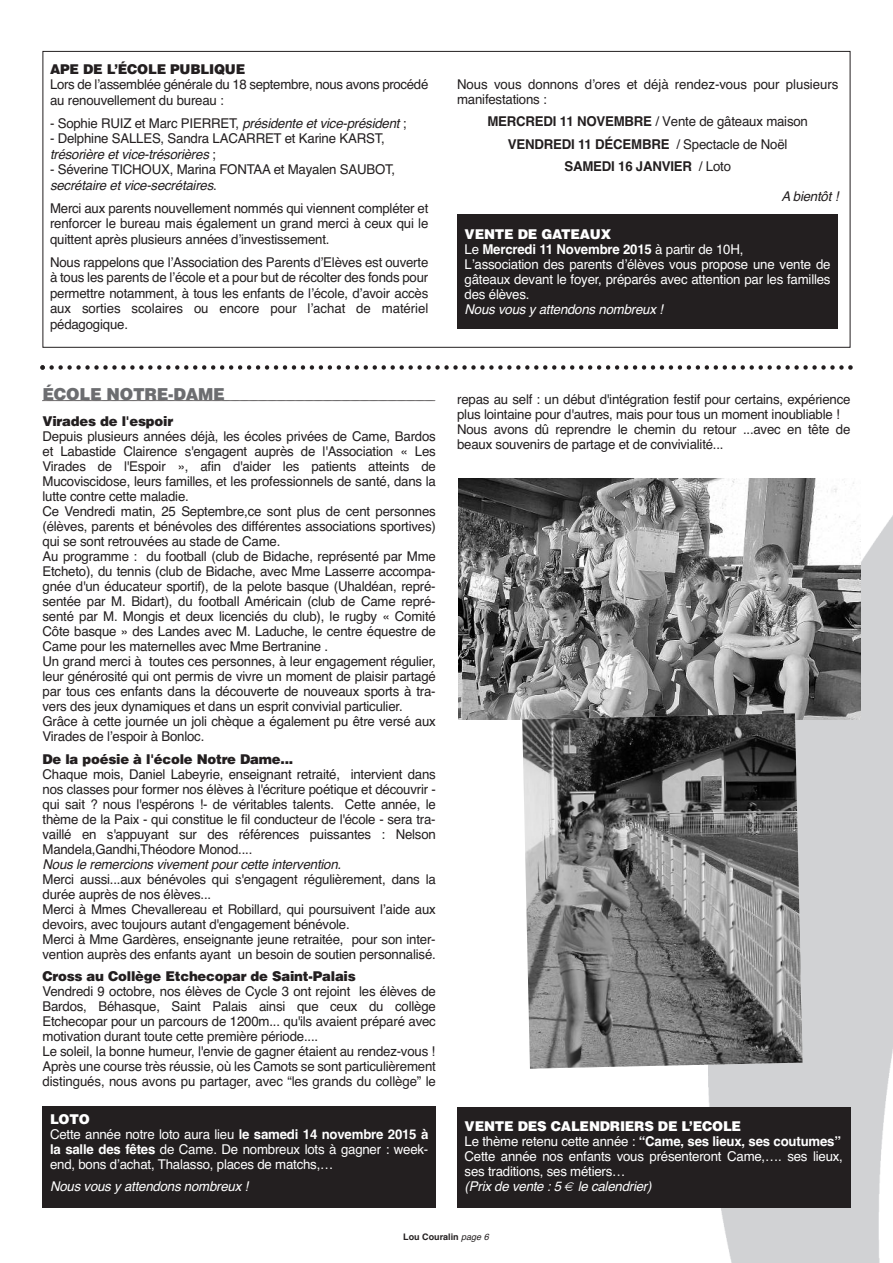
<style>
.page{position:relative;width:893px;height:1263px;background:#fff}
.page>*{position:absolute;margin:0;border:0;box-sizing:border-box;transform-origin:0 0}
.t1{font:900 16.5px "Helvetica LT";letter-spacing:-.015em;color:#6c6d70}
.t2{font:13.5px/15px "Helvetica";letter-spacing:-.015em;color:#231f20}
.t3{font:13.5px/15px "Helvetica";letter-spacing:-.015em;color:#fff}
.t4{font:900 13.5px "Helvetica LT";letter-spacing:-.015em;color:#231f20}
.t5{font:700 13.5px/22.5px "Helvetica";letter-spacing:-.015em;color:#231f20;text-align:center}
.t6{font:italic 13.5px "Helvetica";color:#fff}
.t7{font:italic 13.5px "Helvetica";color:#231f20}
.t8{font:900 13.5px "Helvetica LT";letter-spacing:-.015em;color:#fff}
.t9{font:700 9px "Helvetica";color:#231f20}
.s1{font-style:italic}
.s2{font-weight:700}
.s3{font-weight:400}
.s4{font-weight:400;font-style:italic}
</style>
<div class="page">
<img style="left:708px;top:286px;width:185px;height:977px">
<div style="left:43px;top:52px;width:807px;height:295px;background:#fff"></div>
<svg style="left:43px;top:400px;width:393px;height:1px"></svg>
<div style="left:43px;top:1106px;width:393px;height:102px;background:#231f20"></div>
<img style="left:458px;top:479px;width:402px;height:240px">
<img style="left:522px;top:713px;width:281px;height:356px">
<div style="left:457px;top:1107px;width:393px;height:101px;background:#231f20"></div>
<svg style="left:40px;top:365px;width:813px;height:5px"></svg>
<div style="left:457px;top:215px;width:381px;height:114px;background:#231f20"></div>
<p class="t4" style="left:50px;top:60px;width:197px">APE DE L’ÉCOLE PUBLIQUE</p>
<p class="t2" style="left:50px;top:77px;width:380px;line-height:15.5px">Lors de lʼassemblée générale du 18 septembre, nous avons procédé au renouvellement du bureau :</p>
<p class="t2" style="left:50px;top:115px;width:358px">- Sophie RUIZ et Marc PIERRET, <span class="s1">présidenteetvice-président</span>;</p>
<p class="t2" style="left:50px;top:131px;width:336px;line-height:15.5px">- Delphine SALLES, Sandra LACARRET et Karine KARST, <span class="s1">trésorière et vice-trésorières</span> ;</p>
<p class="t2" style="left:50px;top:162px;width:347px;line-height:15.5px">- Séverine TICHOUX, Marina FONTAA et Mayalen SAUBOT, <span class="s1">secrétaire et vice-secrétaires</span>.</p>
<p class="t2" style="left:50px;top:200px;width:380px;line-height:15.5px;text-align:justify">Merci aux parents nouvellement nommés qui viennent compléter et renforcer le bureau mais également un grand merci à ceux qui le quittent après plusieurs années dʼinvestissement.</p>
<p class="t2" style="left:50px;top:254px;width:380px;line-height:15.5px;text-align:justify">Nous rappelons que lʼAssociation des Parents dʼElèves est ouverte à tous les parents de lʼécole et a pour but de récolter des fonds pour permettre notamment, à tous les enfants de lʼécole, dʼavoir accès aux sorties scolaires ou encore pour lʼachat de matériel pédagogique.</p>
<p class="t1" style="left:43px;top:384px;width:184px">ÉCOLE NOTRE-DAME</p>
<p class="t4" style="left:43px;top:412px;width:132px">Virades de l'espoir</p>
<p class="t2" style="left:43px;top:429px;width:395px">Depuis plusieurs années déjà, les écoles privées de Came, Bardos et Labastide Clairence s'engagent auprès de l'Association « Les Virades de l'Espoir », afin d'aider les patients atteints de Mucoviscidose, leurs familles, et les professionnels de santé, dans la lutte contre cette maladie.<br>Ce Vendredi matin, 25 Septembre,ce sont plus de cent personnes (élèves, parents et bénévoles des différentes associations sportives) qui se sont retrouvées au stade de Came.<br>Au programme : du football (club de Bidache, représenté par Mme Etcheto), du tennis (club de Bidache, avec Mme Lasserre accompa&shy;gnée d'un éducateur sportif), de la pelote basque (Uhaldéan, repré&shy;sentée par M. Bidart), du football Américain (club de Came repré&shy;senté par M. Mongis et deux licenciés du club), le rugby « Comité Côte basque » des Landes avec M. Laduche, le centre équestre de Came pour les maternelles avec Mme Bertranine .<br>Un grand merci à toutes ces personnes, à leur engagement régulier, leur générosité qui ont permis de vivre un moment de plaisir partagé par tous ces enfants dans la découverte de nouveaux sports à tra&shy;vers des jeux dynamiques et dans un esprit convivial particulier.<br>Grâce à cette journée un joli chèque a également pu être versé aux Virades de lʼespoir à Bonloc.</p>
<p class="t4" style="left:43px;top:750px;width:252px">De la poésie à l'école Notre Dame...</p>
<p class="t2" style="left:43px;top:766px;width:395px;text-align:justify">Chaque mois, Daniel Labeyrie, enseignant retraité, intervient dans nos classes pour former nos élèves à l'écriture poétique et découvrir - qui sait ? nous l'espérons !- de véritables talents. Cette année, le thème de la Paix - qui constitue le fil conducteur de l'école - sera tra&shy;vaillé en s'appuyant sur des références puissantes : Nelson Mandela,Gandhi,Théodore Monod....</p>
<p class="t7" style="left:43px;top:856px;width:305px">Nous le remercions vivement pour cette intervention.</p>
<p class="t2" style="left:43px;top:871px;width:395px">Merci aussi...aux bénévoles qui s'engagent régulièrement, dans la durée auprès de nos élèves...<br>Merci à Mmes Chevallereau et Robillard, qui poursuivent lʼaide aux devoirs, avec toujours autant d'engagement bénévole.<br>Merci à Mme Gardères, enseignante jeune retraitée, pour son inter&shy;vention auprès des enfants ayant un besoin de soutien personnalisé.</p>
<p class="t4" style="left:43px;top:967px;width:315px">Cross au Collège Etchecopar de Saint-Palais</p>
<p class="t2" style="left:43px;top:984px;width:395px">Vendredi 9 octobre, nos élèves de Cycle 3 ont rejoint les élèves de Bardos, Béhasque, Saint Palais ainsi que ceux du collège Etchecopar pour un parcours de 1200m... qu'ils avaient préparé avec motivation durant toute cette première période....<br>Le soleil, la bonne humeur, l'envie de gagner étaient au rendez-vous !<br>Après une course très réussie, où les Camots se sont particulièrement distingués, nous avons pu partager, avec “les grands du collège” le</p>
<p class="t8" style="left:50px;top:1110px;width:41px">LOTO</p>
<p class="t3" style="left:50px;top:1126px;width:380px;text-align:justify">Cette année notre loto aura lieu <span class="s2">le samedi 14 novembre 2015 à la salle des fêtes</span> de Came. De nombreux lots à gagner : week&shy;end, bons dʼachat, Thalasso, places de matchs,…</p>
<p class="t6" style="left:50px;top:1178px;width:204px">Nous vous y attendons nombreux !</p>
<p class="t2" style="left:457px;top:76px;width:383px">Nous vous donnons dʼores et déjà rendez-vous pour plusieurs manifestations :</p>
<p class="t5" style="left:487px;top:110px;width:322px">MERCREDI 11 NOVEMBRE <span class="s3">/ Vente de gâteaux maison<br></span>VENDREDI 11 DÉCEMBRE <span class="s3">/ Spectacle de Noël<br></span>SAMEDI 16 JANVIER <span class="s3">/ Loto</span></p>
<p class="t7" style="left:781px;top:188px;width:63px">A bientôt !</p>
<p class="t8" style="left:465px;top:225px;width:148px">VENTE DE GATEAUX</p>
<p class="t3" style="left:465px;top:241px;width:367px">Le <span class="s2">Mercredi 11 Novembre 2015</span> à partir de 10H,<br>Lʼassociation des parents dʼélèves vous propose une vente de gâteaux devant le foyer, préparés avec attention par les familles des élèves.</p>
<p class="t6" style="left:465px;top:301px;width:204px">Nous vous y attendons nombreux !</p>
<p class="t2" style="left:457px;top:391px;width:395px">repas au self : un début d'intégration festif pour certains, expérience plus lointaine pour d'autres, mais pour tous un moment inoubliable !<br>Nous avons dû reprendre le chemin du retour ...avec en tête de beaux souvenirs de partage et de convivialité...</p>
<p class="t8" style="left:465px;top:1117px;width:278px">VENTE DES CALENDRIERS DE L’ECOLE</p>
<p class="t3" style="left:465px;top:1134px;width:380px">Le thème retenu cette année : <span class="s2">“Came, ses lieux, ses coutumes”<br></span>Cette année nos enfants vous présenteront Came,…. ses lieux, ses traditions, ses métiers…</p>
<p class="t6" style="left:465px;top:1178px;width:193px">(Prix de vente : 5 € le calendrier)</p>
<p class="t9" style="left:403px;top:1232px;width:90px">Lou Couralin <span class="s4">page6</span></p>
</div>
